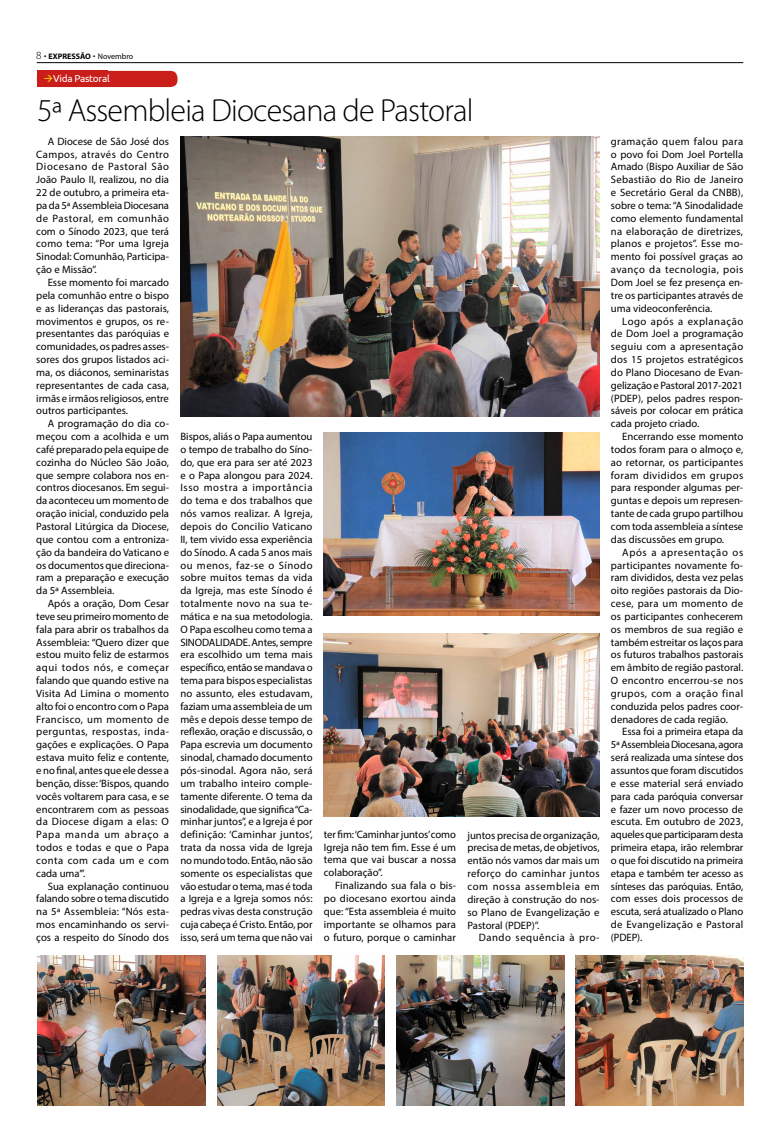
<style>
.page{position:relative;width:780px;height:1134px;background:#fff}
.page>*{position:absolute;margin:0;border:0;box-sizing:border-box;transform-origin:0 0}
.t1{font:300 32px "Myriad Pro";letter-spacing:-.025em;color:#000}
.t2{font:10.7px/12.8px "Myriad Pro";color:#000;text-align:justify}
.t3{font:10.7px "Myriad Pro";letter-spacing:.05em;color:#000}
.t4{font:10px "Ubuntu";letter-spacing:-.025em;color:#fff}
.t5{font:700 8px "Myriad Pro";color:#000}
.s1{font-weight:300;font-size:11px}
.s2{font-weight:400}
.s3{color:#f6d000}
</style>
<div class="page">
<hr style="left:37px;top:62px;width:706px;height:1px;background:#000">
<div style="left:37px;top:71px;width:140px;height:16px;background:#c91e19;border-radius:7px"></div>
<div style="left:37px;top:71px;width:71px;height:16px;background:#c91e19"></div>
<img style="left:38px;top:955px;width:167px;height:150px">
<img style="left:217px;top:955px;width:168px;height:150px">
<img style="left:397px;top:955px;width:167px;height:150px">
<img style="left:575px;top:955px;width:168px;height:150px">
<img style="left:180px;top:137px;width:419px;height:279px">
<img style="left:324px;top:432px;width:275px;height:184px">
<img style="left:324px;top:633px;width:275px;height:184px">
<p class="t5" style="left:36px;top:51px;width:98px"><span class="s1">8</span> EXPRESSÃO <span class="s2">Novembro</span></p>
<p class="t4" style="left:44px;top:72px;width:68px"><span class="s3">→</span>Vida Pastoral</p>
<h1 class="t1" style="left:37px;top:91px;width:438px">5ª Assembleia Diocesana de Pastoral</h1>
<p class="t2" style="left:36px;top:135px;width:134px;text-indent:11px">A Diocese de São José dos Campos, através do Centro Diocesano de Pastoral São João Paulo II, realizou, no dia 22 de outubro, a primeira eta&shy;pa da 5ª Assembleia Diocesana de Pastoral, em comunhão com o Sínodo 2023, que terá como tema: “Por uma Igreja Sinodal: Comunhão, Participa&shy;ção e Missão”.</p>
<p class="t2" style="left:36px;top:276px;width:134px;text-indent:11px">Esse momento foi marcado pela comunhão entre o bispo e as lideranças das pastorais, movimentos e grupos, os re&shy;presentantes das paróquias e comunidades, os padres asses&shy;sores dos grupos listados aci&shy;ma, os diáconos, seminaristas representantes de cada casa, irmãs e irmãos religiosos, entre outros participantes.</p>
<p class="t2" style="left:36px;top:417px;width:134px;text-indent:11px">A programação do dia co&shy;meçou com a acolhida e um café preparado pela equipe de cozinha do Núcleo São João, que sempre colabora nos en&shy;contros diocesanos. Em segui&shy;da aconteceu um momento de oração inicial, conduzido pela Pastoral Litúrgica da Diocese, que contou com a entroniza&shy;ção da bandeira do Vaticano e os documentos que direciona&shy;ram a preparação e execução da 5ª Assembleia.</p>
<p class="t2" style="left:36px;top:597px;width:134px;text-indent:11px">Após a oração, Dom Cesar teve seu primeiro momento de fala para abrir os trabalhos da Assembleia: “Quero dizer que estou muito feliz de estarmos aqui todos nós, e começar falando que quando estive na Visita Ad Limina o momento alto foi o encontro com o Papa Francisco, um momento de perguntas, respostas, inda&shy;gações e explicações. O Papa estava muito feliz e contente, e no final, antes que ele desse a benção, disse: ‘Bispos, quando vocês voltarem para casa, e se encontrarem com as pessoas da Diocese digam a elas: O Papa manda um abraço a todos e todas e que o Papa conta com cada um e com cada uma’”.</p>
<p class="t2" style="left:36px;top:879px;width:134px;text-indent:11px">Sua explanação continuou falando sobre o tema discutido na 5ª Assembleia: “Nós esta&shy;mos encaminhando os servi&shy;ços a respeito do Sínodo dos</p>
<p class="t2" style="left:180px;top:430px;width:134px">Bispos, aliás o Papa aumentou o tempo de trabalho do Síno&shy;do, que era para ser até 2023 e o Papa alongou para 2024.<br>Isso mostra a importância do tema e dos trabalhos que nós vamos realizar. A Igreja, depois do Concilio Vaticano II, tem vivido essa experiência do Sínodo. A cada 5 anos mais ou menos, faz-se o Sínodo sobre muitos temas da vida da Igreja, mas este Sínodo é totalmente novo na sua te&shy;mática e na sua metodologia.<br>O Papa escolheu como tema a SINODALIDADE. Antes, sempre era escolhido um tema mais específico, então se mandava o tema para bispos especialistas no assunto, eles estudavam, faziam uma assembleia de um mês e depois desse tempo de reflexão, oração e discussão, o Papa escrevia um documento sinodal, chamado documento pós-sinodal. Agora não, será um trabalho inteiro comple&shy;tamente diferente. O tema da sinodalidade, que significa “Ca&shy;minhar juntos”, e a Igreja é por definição: ‘Caminhar juntos’, trata da nossa vida de Igreja no mundo todo. Então, não são somente os especialistas que vão estudar o tema, mas é toda a Igreja e a Igreja somos nós: pedras vivas desta construção cuja cabeça é Cristo. Então, por isso, será um tema que não vai</p>
<p class="t2" style="left:324px;top:828px;width:134px">ter fim: ‘Caminhar juntos’como Igreja não tem fim. Esse é um tema que vai buscar a nossa colaboração”.</p>
<p class="t2" style="left:324px;top:879px;width:134px;text-indent:11px">Finalizando sua fala o bis&shy;po diocesano exortou ainda que: “Esta assembleia é muito importante se olhamos para o futuro, porque o caminhar</p>
<p class="t2" style="left:467px;top:828px;width:134px">juntos precisa de organização, precisa de metas, de objetivos, então nós vamos dar mais um reforço do caminhar juntos com nossa assembleia em direção à construção do nos&shy;so Plano de Evangelização e Pastoral (PDEP)”.</p>
<p class="t3" style="left:479px;top:931px;width:122px">Dando sequência à pro-</p>
<p class="t2" style="left:611px;top:135px;width:134px">gramação quem falou para o povo foi Dom Joel Portella Amado (Bispo Auxiliar de São Sebastião do Rio de Janeiro e Secretário Geral da CNBB), sobre o tema: “A Sinodalidade como elemento fundamental na elaboração de diretrizes, planos e projetos”. Esse mo&shy;mento foi possível graças ao avanço da tecnologia, pois Dom Joel se fez presença en&shy;tre os participantes através de uma videoconferência.</p>
<p class="t2" style="left:611px;top:314px;width:134px;text-indent:11px">Logo após a explanação de Dom Joel a programação seguiu com a apresentação dos 15 projetos estratégicos do Plano Diocesano de Evan&shy;gelização e Pastoral 2017-2021 (PDEP), pelos padres respon&shy;sáveis por colocar em prática cada projeto criado.</p>
<p class="t2" style="left:611px;top:430px;width:134px;text-indent:11px">Encerrando esse momento todos foram para o almoço e, ao retornar, os participantes foram divididos em grupos para responder algumas per&shy;guntas e depois um represen&shy;tante de cada grupo partilhou com toda assembleia a síntese das discussões em grupo.</p>
<p class="t2" style="left:611px;top:545px;width:134px;text-indent:11px">Após a apresentação os participantes novamente fo&shy;ram divididos, desta vez pelas oito regiões pastorais da Dio&shy;cese, para um momento de os participantes conhecerem os membros de sua região e também estreitar os laços para os futuros trabalhos pastorais em âmbito de região pastoral.<br>O encontro encerrou-se nos grupos, com a oração final conduzida pelos padres coor&shy;denadores de cada região.</p>
<p class="t2" style="left:611px;top:725px;width:134px;text-indent:11px">Essa foi a primeira etapa da 5ª Assembleia Diocesana, agora será realizada uma síntese dos assuntos que foram discutidos e esse material será enviado para cada paróquia conversar e fazer um novo processo de escuta. Em outubro de 2023, aqueles que participaram desta primeira etapa, irão relembrar o que foi discutido na primeira etapa e também ter acesso as sínteses das paróquias. Então, com esses dois processos de escuta, será atualizado o Plano de Evangelização e Pastoral (PDEP).</p>
</div>
